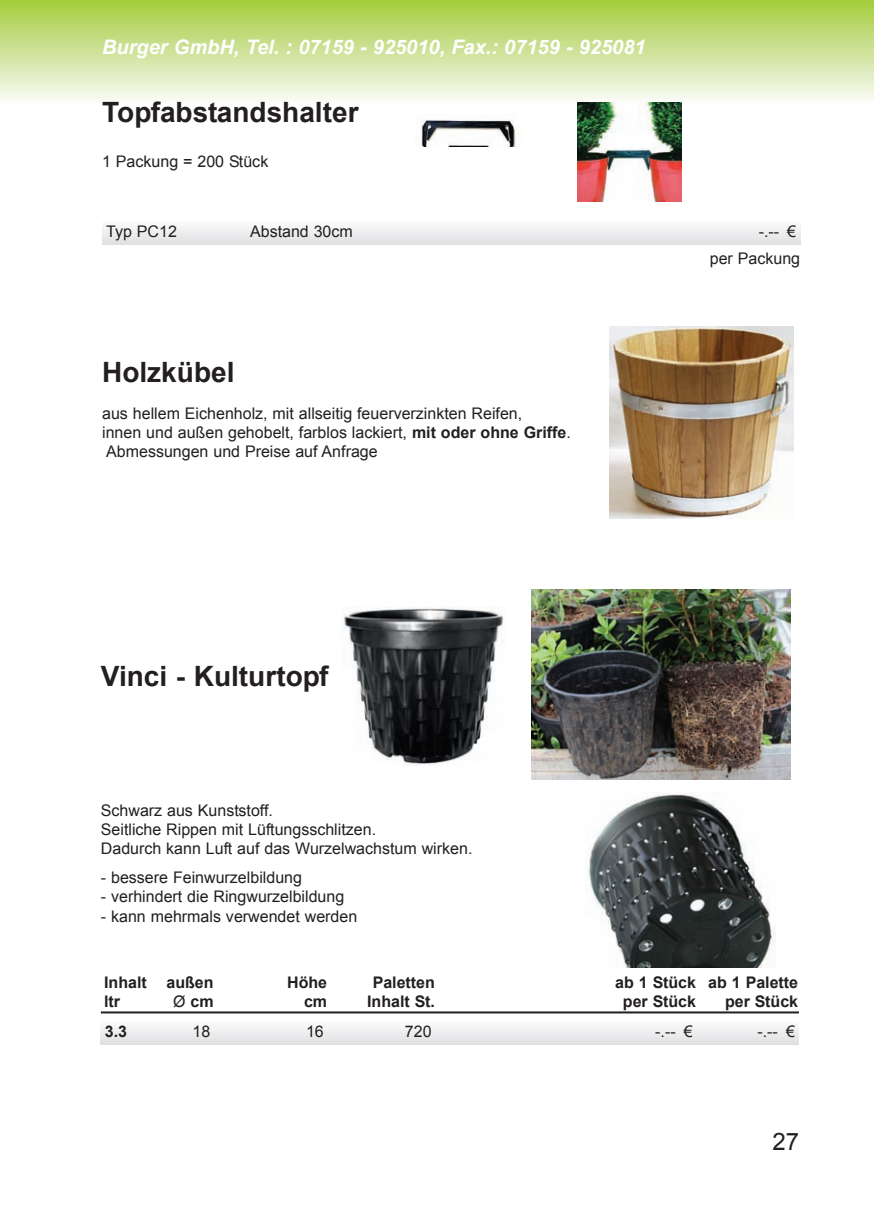
<style>
.page{position:relative;width:874px;height:1225px;background:#fff}
.page>*{position:absolute;margin:0;border:0;box-sizing:border-box;transform-origin:0 0}
.t1{font:700 28px "Arial";color:#231f20}
.t2{font:24px "Arial";color:#231f20}
.t3{font:italic 700 20px "Arial";color:#fff}
.t4{font:16px/19.2px "Arial";color:#231f20}
.t5{font:700 16px/19.2px "Arial";color:#231f20;text-align:center}
.s1{font-weight:700}
.s2{font-weight:400}
</style>
<div class="page">
<div style="left:0;top:0;width:873px;height:102px;background:linear-gradient(to bottom,#a4cc3c,#f8faf3)"></div>
<img style="left:609px;top:326px;width:184px;height:193px">
<div style="left:102px;top:221px;width:595px;height:23px;background:linear-gradient(to right,#edeeef,#edeeef)"></div>
<div style="left:697px;top:221px;width:85px;height:23px;background:linear-gradient(to right,#edeeef,#edeeef)"></div>
<svg style="left:782px;top:227px;width:17px;height:17px"></svg>
<img style="left:577px;top:102px;width:104px;height:99px">
<img style="left:420px;top:119px;width:96px;height:27px">
<img style="left:531px;top:589px;width:258px;height:191px">
<div style="left:101px;top:1021px;width:68px;height:23px;background:linear-gradient(to right,#edeeef,#edeeef)"></div>
<div style="left:169px;top:1021px;width:45px;height:23px;background:linear-gradient(to right,#edeeef,#edeeef)"></div>
<div style="left:214px;top:1021px;width:57px;height:23px;background:linear-gradient(to right,#edeeef,#edeeef)"></div>
<div style="left:271px;top:1021px;width:57px;height:23px;background:linear-gradient(to right,#edeeef,#edeeef)"></div>
<div style="left:328px;top:1021px;width:107px;height:23px;background:linear-gradient(to right,#edeeef,#edeeef)"></div>
<div style="left:435px;top:1021px;width:159px;height:23px;background:linear-gradient(to right,#edeeef,#edeeef)"></div>
<div style="left:594px;top:1021px;width:85px;height:23px;background:linear-gradient(to right,#edeeef,#edeeef)"></div>
<svg style="left:679px;top:1027px;width:17px;height:17px"></svg>
<div style="left:696px;top:1021px;width:85px;height:23px;background:linear-gradient(to right,#edeeef,#edeeef)"></div>
<svg style="left:781px;top:1027px;width:17px;height:17px"></svg>
<hr style="left:101px;top:1011px;width:697px;height:2px;background:#231f20">
<img style="left:342px;top:607px;width:162px;height:158px">
<img style="left:588px;top:793px;width:186px;height:174px">
<p class="t3" style="left:102px;top:36px;width:544px">Burger GmbH, Tel. : 07159 - 925010, Fax.: 07159 - 925081</p>
<h1 class="t1" style="left:102px;top:97px;width:258px">Topfabstandshalter</h1>
<p class="t4" style="left:102px;top:151px;width:168px">1 Packung = 200 Stück</p>
<p class="t4" style="left:106px;top:222px;width:72px">Typ PC12</p>
<p class="t4" style="left:250px;top:222px;width:104px">Abstand 30cm</p>
<p class="t4" style="left:709px;top:217px;width:92px;line-height:27.6px;text-align:right">-.-- €<br>per Packung</p>
<h1 class="t1" style="left:102px;top:357px;width:134px">Holzkübel</h1>
<p class="t4" style="left:102px;top:404px;width:470px">aus hellem Eichenholz, mit allseitig feuerverzinkten Reifen,<br>innen und außen gehobelt, farblos lackiert, <span class="s1">mit oder ohne Griffe</span>.<br>Abmessungen und Preise auf Anfrage</p>
<h1 class="t1" style="left:101px;top:661px;width:229px">Vinci - Kulturtopf</h1>
<p class="t4" style="left:101px;top:800px;width:373px">Schwarz aus Kunststoff.<br>Seitliche Rippen mit Lüftungsschlitzen.<br>Dadurch kann Luft auf das Wurzelwachstum wirken.</p>
<p class="t4" style="left:101px;top:868px;width:202px">- bessere Feinwurzelbildung</p>
<p class="t4" style="left:101px;top:887px;width:245px">- verhindert die Ringwurzelbildung</p>
<p class="t4" style="left:101px;top:906px;width:258px">- kann mehrmals verwendet werden</p>
<p class="t5" style="left:104px;top:972px;width:44px;text-align:left">Inhalt ltr</p>
<p class="t5" style="left:166px;top:972px;width:49px">außen<br><span class="s2">Ø</span>cm</p>
<p class="t5" style="left:287px;top:972px;width:41px;text-align:right">Höhe cm</p>
<p class="t5" style="left:367px;top:972px;width:69px">Paletten<br>Inhalt St.</p>
<p class="t5" style="left:615px;top:972px;width:82px">ab 1 Stück per Stück</p>
<p class="t5" style="left:708px;top:972px;width:91px;text-align:right">ab 1 Palette per Stück</p>
<p class="t5" style="left:105px;top:1021px;width:24px">3.3</p>
<p class="t4" style="left:192px;top:1021px;width:19px">18</p>
<p class="t4" style="left:306px;top:1021px;width:19px">16</p>
<p class="t4" style="left:405px;top:1021px;width:28px">720</p>
<p class="t4" style="left:655px;top:1021px;width:39px">-.-- €</p>
<p class="t4" style="left:757px;top:1021px;width:39px">-.-- €</p>
<h2 class="t2" style="left:772px;top:1128px;width:28px">27</h2>
</div>
